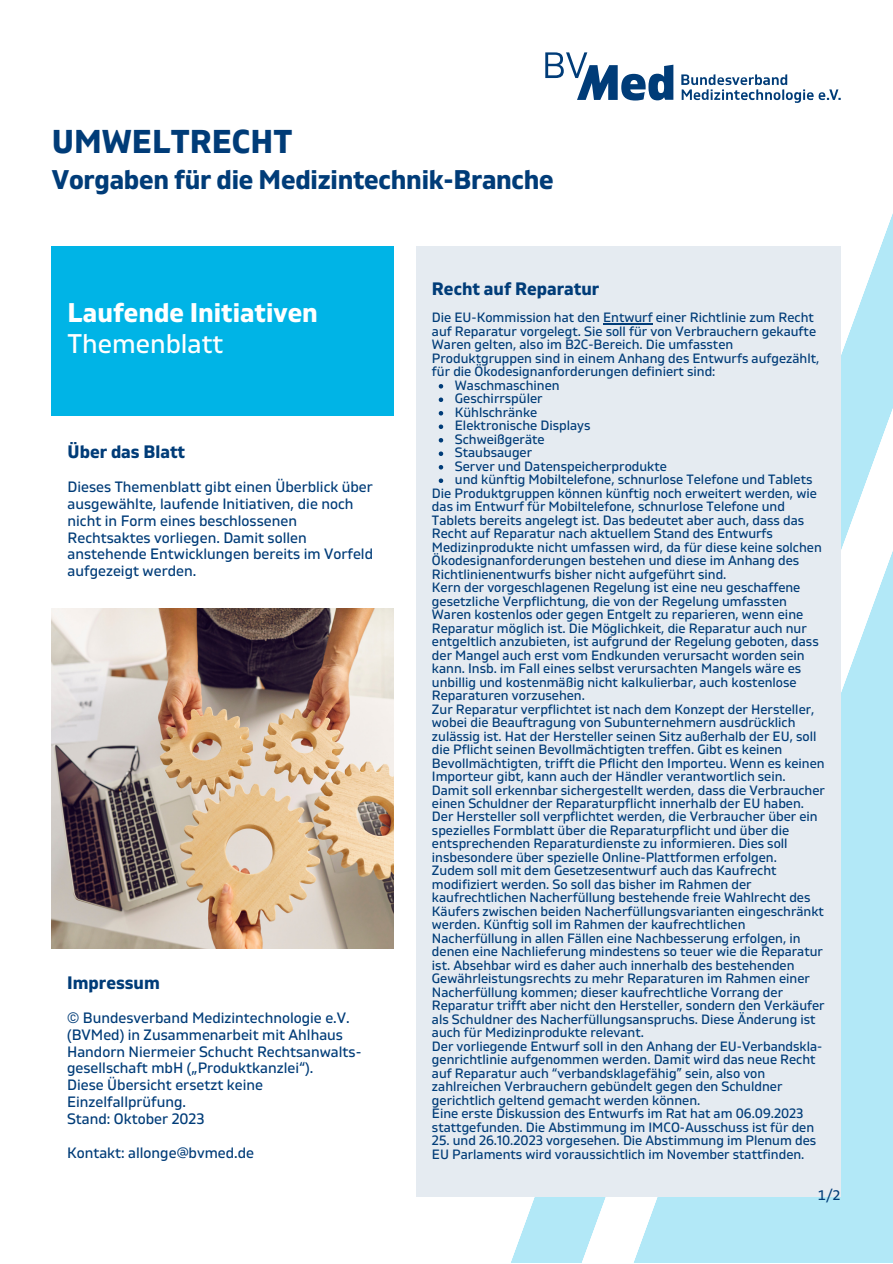
<style>
.page{position:relative;width:893px;height:1264px;background:#fff}
.page>*{position:absolute;margin:0;border:0;box-sizing:border-box;transform-origin:0 0}
.t1{font:700 33px "Gilam";color:#003c78}
.t2{font:700 27px "Gilam";letter-spacing:-.01em;color:#003c78}
.t3{font:700 27px "Gilam";color:#fff}
.t4{font:27px "Gilam";color:#fff}
.t5{font:700 18px "Gilam";color:#003c78}
.t6{font:15px/16.8px "Gilam";color:#003c78}
.t7{font:15px "The Sans OT5 Plain";color:#003c78}
.t8{font:13.5px/13.5px "Gilam";color:#003c78}
</style>
<div class="page">
<svg style="left:474px;top:64px;width:418px;height:1198px"></svg>
<div style="left:416px;top:246px;width:424px;height:950px;background:#e5ebf1"></div>
<svg style="left:438px;top:384px;width:5px;height:4px"></svg>
<svg style="left:438px;top:397px;width:5px;height:5px"></svg>
<svg style="left:438px;top:411px;width:5px;height:4px"></svg>
<svg style="left:438px;top:424px;width:5px;height:5px"></svg>
<svg style="left:438px;top:438px;width:5px;height:4px"></svg>
<svg style="left:438px;top:451px;width:5px;height:5px"></svg>
<svg style="left:438px;top:465px;width:5px;height:4px"></svg>
<svg style="left:438px;top:478px;width:5px;height:5px"></svg>
<hr style="left:603px;top:323px;width:49px;height:1px;background:#003c78">
<svg style="left:681px;top:74px;width:159px;height:29px"></svg>
<svg style="left:545px;top:52px;width:128px;height:48px"></svg>
<div style="left:52px;top:246px;width:341px;height:169px;background:#00b4e6"></div>
<img style="left:52px;top:609px;width:342px;height:339px">
<p class="t1" style="left:52px;top:122px;width:242px">UMWELTRECHT</p>
<p class="t2" style="left:52px;top:163px;width:503px">Vorgaben für die Medizintechnik-Branche</p>
<p class="t3" style="left:68px;top:297px;width:252px">Laufende Initiativen</p>
<p class="t4" style="left:68px;top:328px;width:157px">Themenblatt</p>
<p class="t5" style="left:68px;top:441px;width:119px">Über das Blatt</p>
<p class="t6" style="left:68px;top:479px;width:307px">Dieses Themenblatt gibt einen Überblick über ausgewählte, laufende Initiativen, die noch nicht in Form eines beschlossenen Rechtsaktes vorliegen. Damit sollen anstehende Entwicklungen bereits im Vorfeld aufgezeigt werden.</p>
<p class="t5" style="left:67px;top:972px;width:94px">Impressum</p>
<p class="t6" style="left:67px;top:1009px;width:296px">© Bundesverband Medizintechnologie e.V. (BVMed) in Zusammenarbeit mit Ahlhaus Handorn Niermeier Schucht Rechtsanwalts&shy;gesellschaft mbH („Produktkanzlei“).</p>
<p class="t6" style="left:67px;top:1077px;width:197px">Diese Übersicht ersetzt keine<br>Einzelfallprüfung.</p>
<p class="t6" style="left:67px;top:1110px;width:139px">Stand: Oktober 2023</p>
<p class="t6" style="left:67px;top:1144px;width:188px">Kontakt: allonge@bvmed.de</p>
<p class="t5" style="left:432px;top:278px;width:169px">Recht auf Reparatur</p>
<p class="t8" style="left:432px;top:311px;width:389px">Die EU-Kommission hat den Entwurf einer Richtlinie zum Recht auf Reparatur vorgelegt. Sie soll für von Verbrauchern gekaufte Waren gelten, also im B2C-Bereich. Die umfassten Produktgruppen sind in einem Anhang des Entwurfs aufgezählt, für die Ökodesignanforderungen definiert sind:</p>
<p class="t8" style="left:455px;top:378px;width:106px">Waschmaschinen</p>
<p class="t8" style="left:455px;top:392px;width:89px">Geschirrspüler</p>
<p class="t8" style="left:455px;top:405px;width:84px">Kühlschränke</p>
<p class="t8" style="left:455px;top:419px;width:137px">Elektronische Displays</p>
<p class="t8" style="left:455px;top:432px;width:91px">Schweißgeräte</p>
<p class="t8" style="left:455px;top:446px;width:79px">Staubsauger</p>
<p class="t8" style="left:455px;top:459px;width:213px">Server und Datenspeicherprodukte</p>
<p class="t8" style="left:455px;top:473px;width:359px">und künftig Mobiltelefone, schnurlose Telefone und Tablets</p>
<p class="t8" style="left:432px;top:486px;width:391px">Die Produktgruppen können künftig noch erweitert werden, wie das im Entwurf für Mobiltelefone, schnurlose Telefone und Tablets bereits angelegt ist. Das bedeutet aber auch, dass das Recht auf Reparatur nach aktuellem Stand des Entwurfs Medizinprodukte nicht umfassen wird, da für diese keine solchen Ökodesignanforderungen bestehen und diese im Anhang des Richtlinienentwurfs bisher nicht aufgeführt sind.</p>
<p class="t8" style="left:432px;top:581px;width:388px">Kern der vorgeschlagenen Regelung ist eine neu geschaffene gesetzliche Verpflichtung, die von der Regelung umfassten Waren kostenlos oder gegen Entgelt zu reparieren, wenn eine Reparatur möglich ist. Die Möglichkeit, die Reparatur auch nur entgeltlich anzubieten, ist aufgrund der Regelung geboten, dass der Mangel auch erst vom Endkunden verursacht worden sein kann. Insb. im Fall eines selbst verursachten Mangels wäre es unbillig und kostenmäßig nicht kalkulierbar, auch kostenlose Reparaturen vorzusehen.</p>
<p class="t8" style="left:432px;top:702px;width:394px">Zur Reparatur verpflichtet ist nach dem Konzept der Hersteller, wobei die Beauftragung von Subunternehmern ausdrücklich zulässig ist. Hat der Hersteller seinen Sitz außerhalb der EU, soll die Pflicht seinen Bevollmächtigten treffen. Gibt es keinen Bevollmächtigten, trifft die Pflicht den Importeu. Wenn es keinen Importeur gibt, kann auch der Händler verantwortlich sein.<br>Damit soll erkennbar sichergestellt werden, dass die Verbraucher einen Schuldner der Reparaturpflicht innerhalb der EU haben.</p>
<p class="t8" style="left:432px;top:810px;width:387px">Der Hersteller soll verpflichtet werden, die Verbraucher über ein spezielles Formblatt über die Reparaturpflicht und über die entsprechenden Reparaturdienste zu informieren. Dies soll insbesondere über spezielle Online-Plattformen erfolgen.</p>
<p class="t8" style="left:432px;top:864px;width:394px">Zudem soll mit dem Gesetzesentwurf auch das Kaufrecht modifiziert werden. So soll das bisher im Rahmen der kaufrechtlichen Nacherfüllung bestehende freie Wahlrecht des Käufers zwischen beiden Nacherfüllungsvarianten eingeschränkt werden. Künftig soll im Rahmen der kaufrechtlichen Nacherfüllung in allen Fällen eine Nachbesserung erfolgen, in denen eine Nachlieferung mindestens so teuer wie die Reparatur ist. Absehbar wird es daher auch innerhalb des bestehenden Gewährleistungsrechts zu mehr Reparaturen im Rahmen einer Nacherfüllung kommen; dieser kaufrechtliche Vorrang der Reparatur trifft aber nicht den Hersteller, sondern den Verkäufer als Schuldner des Nacherfüllungsanspruchs. Diese Änderung ist auch für Medizinprodukte relevant.</p>
<p class="t8" style="left:432px;top:1039px;width:392px">Der vorliegende Entwurf soll in den Anhang der EU-Verbandskla&shy;genrichtlinie aufgenommen werden. Damit wird das neue Recht auf Reparatur auch “verbandsklagefähig” sein, also von zahlreichen Verbrauchern gebündelt gegen den Schuldner gerichtlich geltend gemacht werden können.</p>
<p class="t8" style="left:432px;top:1107px;width:384px">Eine erste Diskussion des Entwurfs im Rat hat am 06.09.2023 stattgefunden. Die Abstimmung im IMCO-Ausschuss ist für den</p>
<p class="t8" style="left:432px;top:1134px;width:386px">25. und 26.10.2023 vorgesehen. Die Abstimmung im Plenum des<br>EU Parlaments wird voraussichtlich im November stattfinden.</p>
<p class="t7" style="left:817px;top:1185px;width:25px">1/2</p>
</div>
